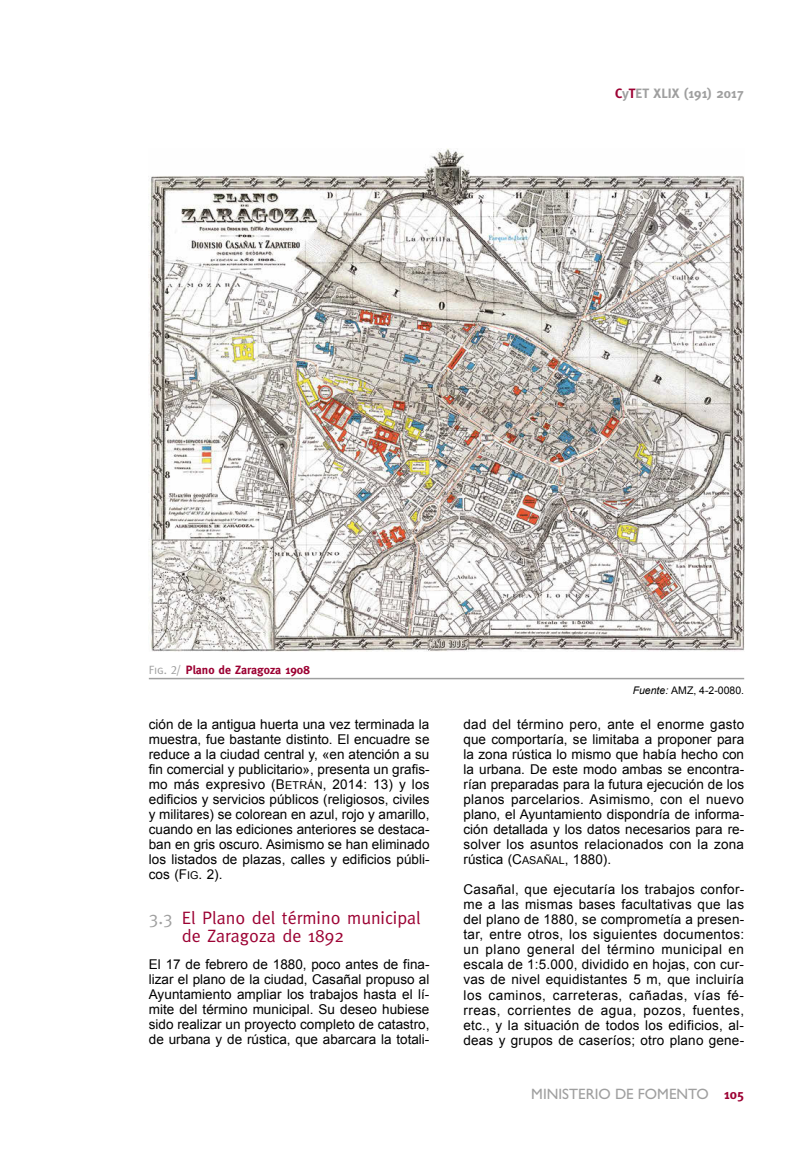
<style>
.page{position:relative;width:808px;height:1149px;background:#fff}
.page>*{position:absolute;margin:0;border:0;box-sizing:border-box;transform-origin:0 0}
.t1{font:18px/18px "Meta";color:#9c0233}
.t2{font:15px "Gill Sans";color:#9f9f9f}
.t3{font:13.5px/15px "Arial";color:#000;text-align:justify}
.t4{font:700 13.5px "Meta";color:#9f9f9f}
.t5{font:700 12px "Meta";color:#9c0233}
.t6{font:10.5px "Arial";color:#000}
.s1{color:#9c0233}
.s2{font-family:"Meta Caps";font-weight:400;color:#9f9f9f}
.s3{font-family:"Arial MT SC800"}
.s4{font-family:"Arial MT SC800";font-size:10.8px}
.s5{color:#9f9f9f}
.s6{font-style:italic}
.s7{font-family:"Meta";font-weight:700;font-size:13.5px;color:#9c0233}
</style>
<div class="page">
<hr style="left:149px;top:677px;width:595px;height:2px;background:#9f9f9f">
<img style="left:149px;top:149px;width:595px;height:502px">
<p class="t4" style="left:615px;top:85px;width:130px"><span class="s1">C</span>y<span class="s1">T</span>ET XLIX (191) 2017</p>
<p class="t5" style="left:149px;top:662px;width:162px"><span class="s2">Fig. 2/</span> Plano de Zaragoza 1908</p>
<p class="t3" style="left:149px;top:717px;width:282px">ción de la antigua huerta una vez terminada la muestra, fue bastante distinto. El encuadre se reduce a la ciudad central y, «en atención a su fin comercial y publicitario», presenta un grafis&shy;mo más expresivo (<span class="s3">B</span><span class="s4">ETRÁN</span>, 2014: 13) y los edificios y servicios públicos (religiosos, civiles y militares) se colorean en azul, rojo y amarillo, cuando en las ediciones anteriores se destaca&shy;ban en gris oscuro. Asimismo se han eliminado los listados de plazas, calles y edificios públi&shy;cos (<span class="s3">F</span><span class="s4">IG</span><span class="s3">.</span> 2).</p>
<h1 class="t1" style="left:182px;top:907px;width:240px;text-indent:-33px"><span class="s5">3.3</span> El Plano del término municipal de Zaragoza de 1892</h1>
<p class="t3" style="left:149px;top:956px;width:282px">El 17 de febrero de 1880, poco antes de fina&shy;lizar el plano de la ciudad, Casañal propuso al Ayuntamiento ampliar los trabajos hasta el lí&shy;mite del término municipal. Su deseo hubiese sido realizar un proyecto completo de catastro, de urbana y de rústica, que abarcara la totali-</p>
<p class="t6" style="left:633px;top:683px;width:113px"><span class="s6">Fuente:</span> AMZ, 4-2-0080.</p>
<p class="t3" style="left:463px;top:717px;width:282px">dad del término pero, ante el enorme gasto que comportaría, se limitaba a proponer para la zona rústica lo mismo que había hecho con la urbana. De este modo ambas se encontra&shy;rían preparadas para la futura ejecución de los planos parcelarios. Asimismo, con el nuevo plano, el Ayuntamiento dispondría de informa&shy;ción detallada y los datos necesarios para re&shy;solver los asuntos relacionados con la zona rústica (<span class="s3">C</span><span class="s4">ASAÑAL</span><span class="s3">,</span> 1880).</p>
<p class="t3" style="left:463px;top:882px;width:282px">Casañal, que ejecutaría los trabajos confor&shy;me a las mismas bases facultativas que las del plano de 1880, se comprometía a presen&shy;tar, entre otros, los siguientes documentos: un plano general del término municipal en escala de 1:5.000, dividido en hojas, con cur&shy;vas de nivel equidistantes 5 m, que incluiría los caminos, carreteras, cañadas, vías fé&shy;rreas, corrientes de agua, pozos, fuentes, etc., y la situación de todos los edificios, al&shy;deas y grupos de caseríos; otro plano gene-</p>
<p class="t2" style="left:531px;top:1084px;width:214px">MINISTERIO DE FOMENTO <span class="s7">105</span></p>
</div>
